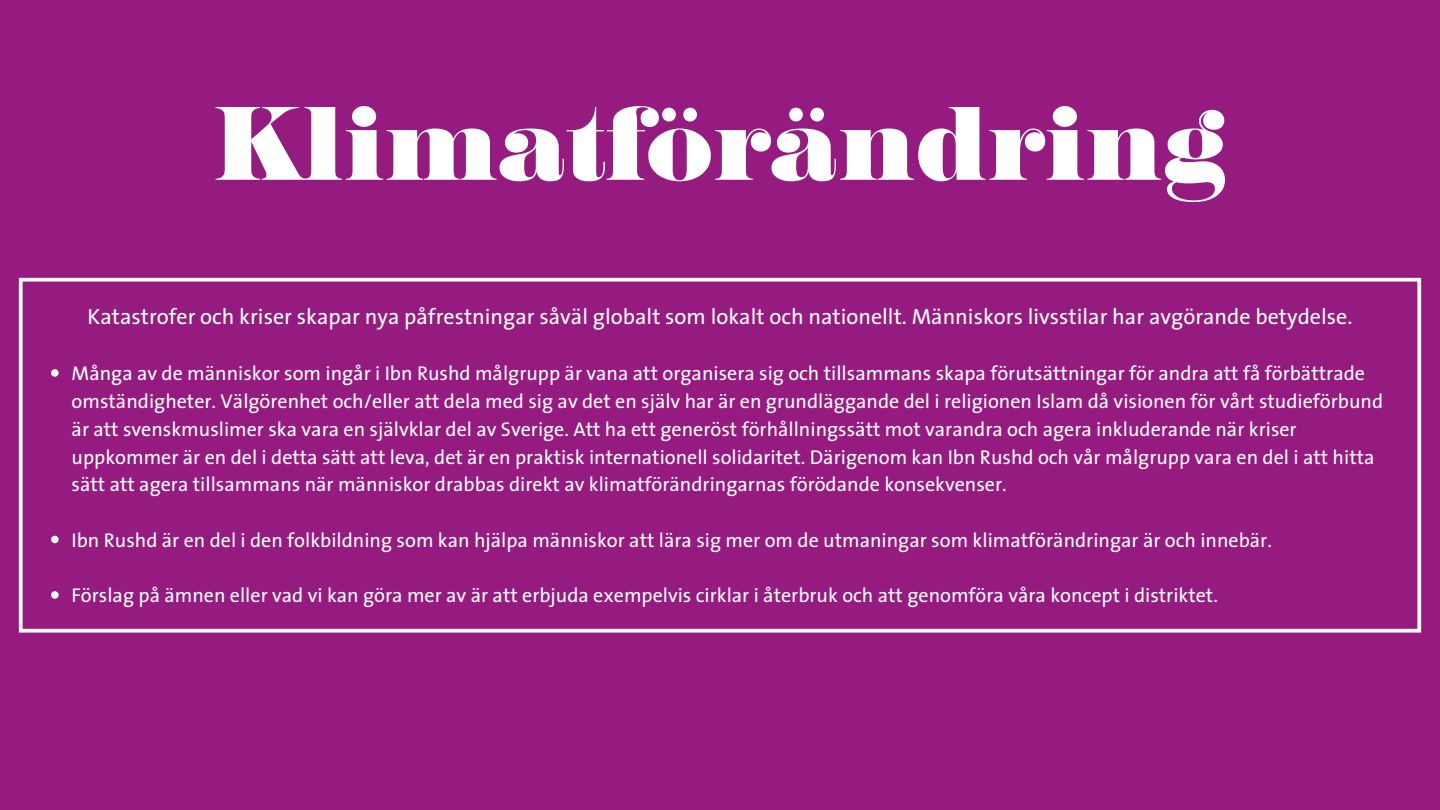
<style>
.page{position:relative;width:1440px;height:810px;background:#951b81}
.page>*{position:absolute;margin:0;border:0;box-sizing:border-box;transform-origin:0 0}
.t1{font:96px "Sahara Bodoni";color:#fff}
.t2{font:22px "The Sans";color:#fff}
.t3{font:20px/27.8px "The Sans";color:#fff}
</style>
<div class="page">
<svg style="left:51px;top:369px;width:8px;height:8px"></svg>
<svg style="left:51px;top:536px;width:8px;height:7px"></svg>
<svg style="left:51px;top:591px;width:8px;height:8px"></svg>
<svg style="left:19px;top:282px;width:4px;height:347px"></svg>
<svg style="left:1417px;top:282px;width:4px;height:347px"></svg>
<svg style="left:19px;top:278px;width:1402px;height:4px;background:#f3e6f1"></svg>
<svg style="left:19px;top:629px;width:1402px;height:4px;background:#f3e6f1"></svg>
<p class="t1" style="left:213px;top:107px;width:1015px">Klimatförändring</p>
<p class="t2" style="left:88px;top:299px;width:1266px">Katastrofer och kriser skapar nya påfrestningar såväl globalt som lokalt och nationellt. Människors livsstilar har avgörande betydelse.</p>
<p class="t3" style="left:72px;top:359px;width:1313px">Många av de människor som ingår i Ibn Rushd målgrupp är vana att organisera sig och tillsammans skapa förutsättningar för andra att få förbättrade omständigheter. Välgörenhet och/eller att dela med sig av det en själv har är en grundläggande del i religionen Islam då visionen för vårt studieförbund är att svenskmuslimer ska vara en självklar del av Sverige. Att ha ett generöst förhållningssätt mot varandra och agera inkluderande när kriser uppkommer är en del i detta sätt att leva, det är en praktisk internationell solidaritet. Därigenom kan Ibn Rushd och vår målgrupp vara en del i att hitta sätt att agera tillsammans när människor drabbas direkt av klimatförändringarnas förödande konsekvenser.</p>
<p class="t3" style="left:72px;top:526px;width:1202px">Ibn Rushd är en del i den folkbildning som kan hjälpa människor att lära sig mer om de utmaningar som klimatförändringar är och innebär.</p>
<p class="t3" style="left:72px;top:581px;width:1148px">Förslag på ämnen eller vad vi kan göra mer av är att erbjuda exempelvis cirklar i återbruk och att genomföra våra koncept i distriktet.</p>
</div>
